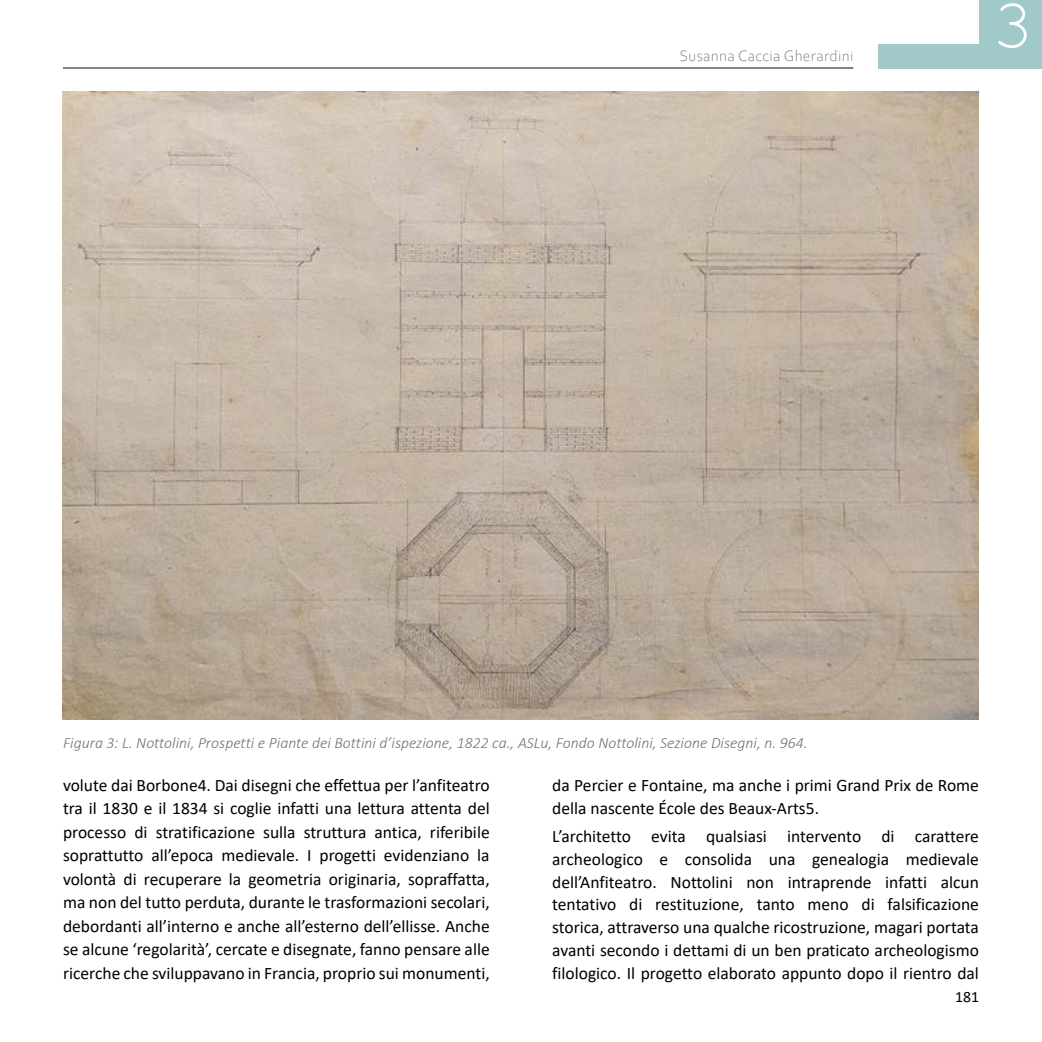
<style>
.page{position:relative;width:1042px;height:1042px;background:#fff}
.page>*{position:absolute;margin:0;border:0;box-sizing:border-box;transform-origin:0 0}
.t1{font:70px "Courier New";color:#fff}
.t2{font:17.5px/23.4px "Calibri";color:#000;text-align:justify}
.Pie_fotos{font:italic 300 15.75px "Calibri";color:#767171}
.Encabezado_izq{font:300 15.75px "Corbel";letter-spacing:.02em;color:#767171}
.t3{font:15.75px "Calibri";color:#000}
</style>
<div class="page">
<hr style="left:63px;top:67px;width:790px;height:2px;background:#767171">
<div style="left:878px;top:44px;width:164px;height:25px;background:#a1c9c9"></div>
<div style="left:979px;top:0;width:63px;height:69px;background:#a1c9c9"></div>
<img style="left:62px;top:92px;width:917px;height:628px">
<p class="Encabezado_izq" style="left:680px;top:46px;width:175px">Susanna Caccia Gherardini</p>
<h1 class="t1" style="left:991px;top:-18px;width:43px">3</h1>
<p class="Pie_fotos" style="left:63px;top:733px;width:746px">Figura 3: L. Nottolini, Prospetti e Piante dei Bottini d’ispezione, 1822 ca., ASLu, Fondo Nottolini, Sezione Disegni, n. 964.</p>
<p class="t2" style="left:63px;top:773px;width:428px">volute dai Borbone4. Dai disegni che effettua per l’anfiteatro tra il 1830 e il 1834 si coglie infatti una lettura attenta del processo di stratificazione sulla struttura antica, riferibile soprattutto all’epoca medievale. I progetti evidenziano la volontà di recuperare la geometria originaria, sopraffatta, ma non del tutto perduta, durante le trasformazioni secolari, debordanti all’interno e anche all’esterno dell’ellisse. Anche se alcune ‘regolarità’, cercate e disegnate, fanno pensare alle ricerche che sviluppavano in Francia, proprio sui monumenti,</p>
<p class="t2" style="left:552px;top:773px;width:428px;line-height:22.9px">da Percier e Fontaine, ma anche i primi Grand Prix de Rome della nascente École des Beaux-Arts5.</p>
<p class="t2" style="left:552px;top:824px;width:428px;line-height:22.9px">L’architetto evita qualsiasi intervento di carattere archeologico e consolida una genealogia medievale dell’Anfiteatro. Nottolini non intraprende infatti alcun tentativo di restituzione, tanto meno di falsificazione storica, attraverso una qualche ricostruzione, magari portata avanti secondo i dettami di un ben praticato archeologismo filologico. Il progetto elaborato appunto dopo il rientro dal</p>
<p class="t3" style="left:955px;top:985px;width:25px">181</p>
</div>
